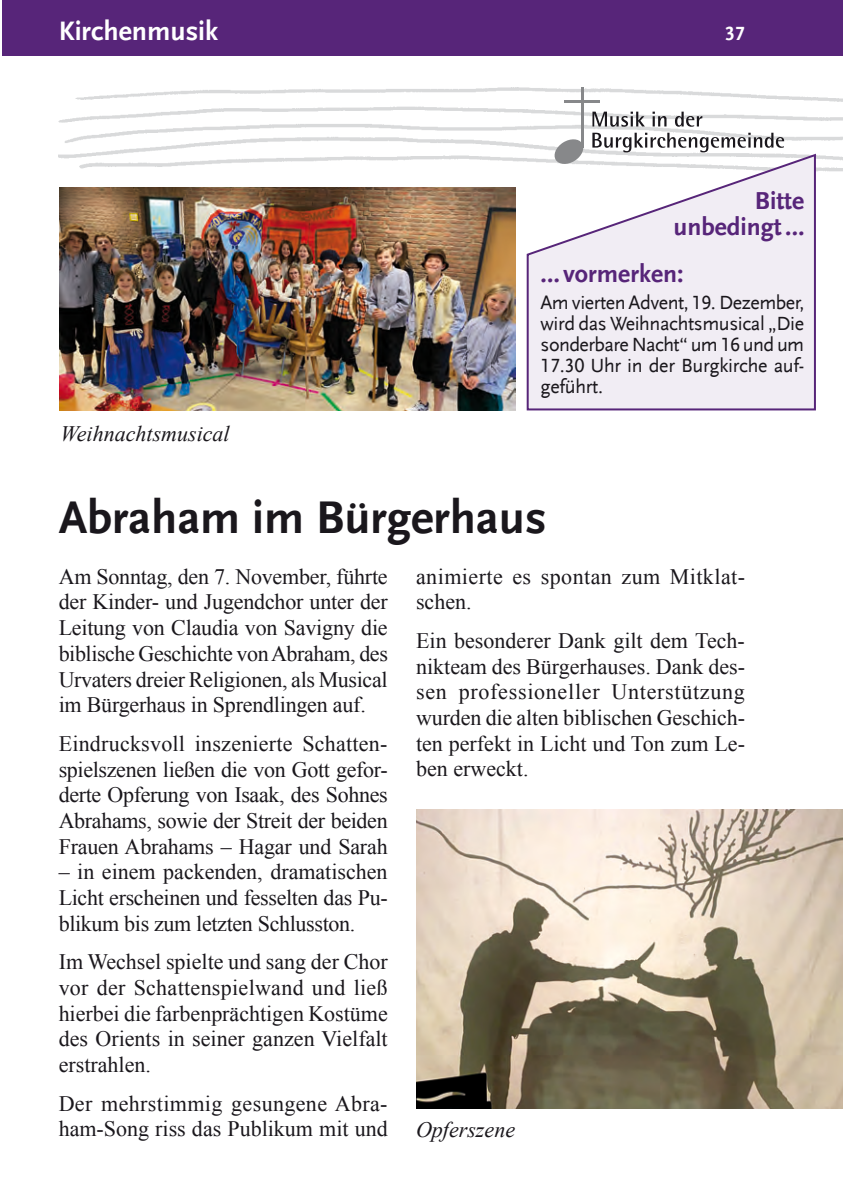
<style>
.page{position:relative;width:843px;height:1192px;background:#fff}
.page>*{position:absolute;margin:0;border:0;box-sizing:border-box;transform-origin:0 0}
.t1{font:700 48px "Scala Sans LF";color:#1a171c}
.t2{font:700 28px "Scala Sans LF";color:#fff}
.t3{font:700 25.8px/25.8px "Scala Sans LF";color:#572579;text-align:right}
.t4{font:22px/25.6px "Times New Roman";color:#1a171c;text-align:justify}
.t5{font:22px/25.6px "Times New Roman";letter-spacing:.02em;color:#1a171c}
.t6{font:italic 22px "Times New Roman";color:#1a171c}
.t7{font:20px/21px "Scala Sans LF";letter-spacing:-.015em;color:#1a171c;text-align:justify}
.t8{font:700 20px "Scala Sans LF";color:#fff}
</style>
<div class="page">
<div style="left:2px;top:0;width:840px;height:55px;background:#572579"></div>
<img style="left:59px;top:87px;width:783px;height:85px">
<svg style="left:592px;top:133px;width:192px;height:19px"></svg>
<svg style="left:592px;top:112px;width:52px;height:15px"></svg>
<svg style="left:652px;top:112px;width:14px;height:14px"></svg>
<svg style="left:675px;top:112px;width:27px;height:15px"></svg>
<svg style="left:554px;top:138px;width:31px;height:14px"></svg>
<hr style="left:580px;top:88px;width:3px;height:60px;background:#87888a">
<hr style="left:564px;top:101px;width:35px;height:2px;background:#87888a">
<img style="left:416px;top:809px;width:426px;height:298px">
<img style="left:60px;top:188px;width:456px;height:222px">
<svg style="left:525px;top:152px;width:291px;height:259px"></svg>
<p class="t2" style="left:59px;top:16px;width:161px">Kirchenmusik</p>
<p class="t6" style="left:61px;top:418px;width:171px">Weihnachtsmusical</p>
<p class="t8" style="left:725px;top:23px;width:21px">37</p>
<p class="t3" style="left:673px;top:189px;width:132px">Bitte unbedingt…</p>
<p class="t3" style="left:540px;top:261px;width:144px">…vormerken:</p>
<p class="t7" style="left:540px;top:292px;width:265px">Am vierten Advent, 19. Dezember, wird das Weihnachtsmusical „Die sonderbare Nacht“ um 16 und um 17.30 Uhr in der Burgkirche auf&shy;geführt.</p>
<h1 class="t1" style="left:59px;top:491px;width:489px">Abraham im Bürgerhaus</h1>
<p class="t4" style="left:59px;top:563px;width:331px">Am Sonntag, den 7. November, führte der Kinder- und Jugendchor unter der Leitung von Claudia von Savigny die biblische Geschichte von Abraham, des Urvaters dreier Religionen, als Musical im Bürgerhaus in Sprendlingen auf.</p>
<p class="t4" style="left:59px;top:730px;width:330px">Eindrucksvoll inszenierte Schatten&shy;spielszenen ließen die von Gott gefor&shy;derte Opferung von Isaak, des Sohnes Abrahams, sowie der Streit der beiden Frauen Abrahams – Hagar und Sarah</p>
<p class="t4" style="left:59px;top:858px;width:330px">– in einem packenden, dramatischen Licht erscheinen und fesselten das Pu&shy;blikum bis zum letzten Schlusston.</p>
<p class="t4" style="left:59px;top:948px;width:330px">Im Wechsel spielte und sang der Chor vor der Schattenspielwand und ließ hierbei die farbenprächtigen Kostüme des Orients in seiner ganzen Vielfalt erstrahlen.</p>
<p class="t4" style="left:59px;top:1090px;width:330px">Der mehrstimmig gesungene Abra&shy;ham-Song riss das Publikum mit und</p>
<p class="t5" style="left:416px;top:563px;width:330px">animierte es spontan zum Mitklat&shy;schen.</p>
<p class="t4" style="left:416px;top:627px;width:330px">Ein besonderer Dank gilt dem Tech&shy;nikteam des Bürgerhauses. Dank des&shy;sen professioneller Unterstützung wurden die alten biblischen Geschich&shy;ten perfekt in Licht und Ton zum Le&shy;ben erweckt.</p>
<p class="t6" style="left:416px;top:1113px;width:100px">Opferszene</p>
</div>
